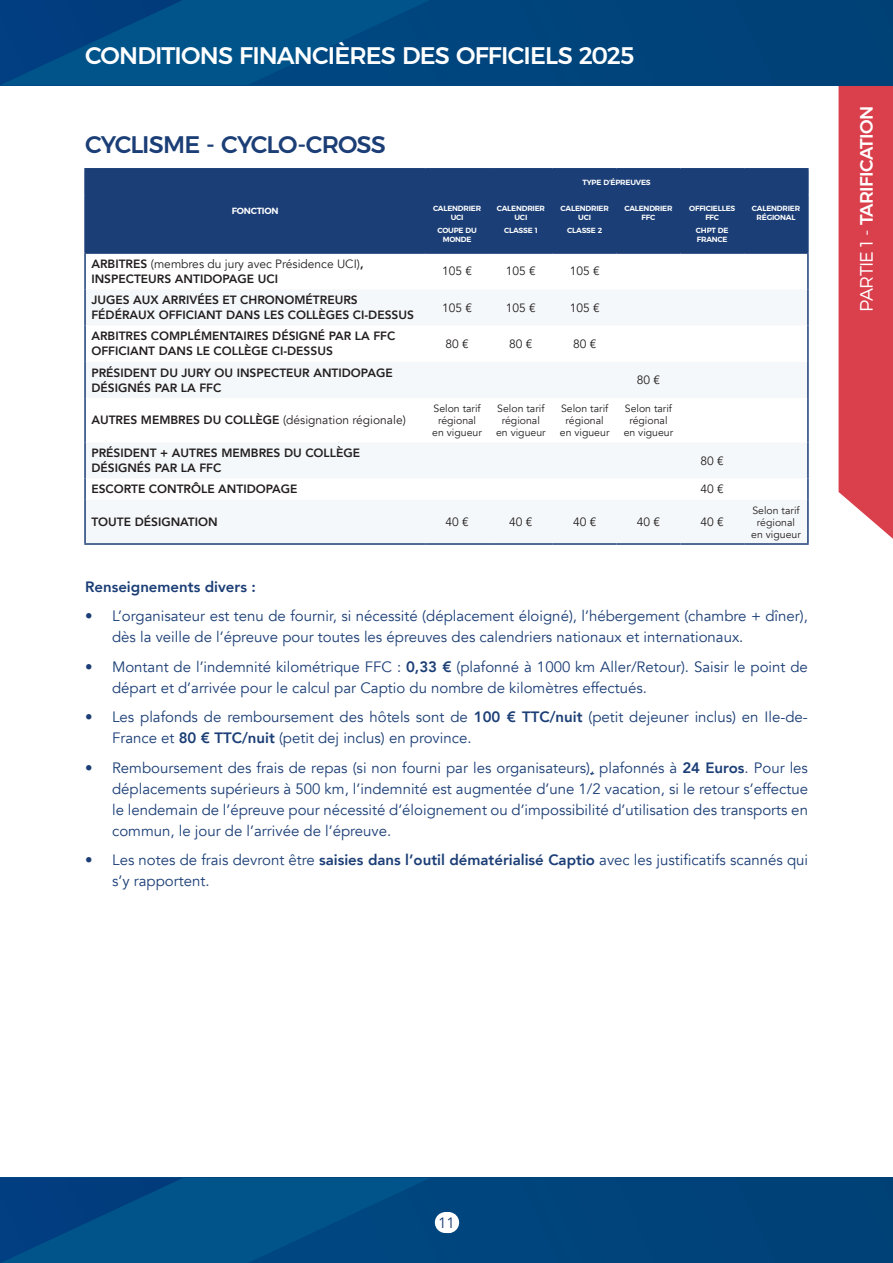
<style>
.page{position:relative;width:893px;height:1263px;background:#fff}
.page>*{position:absolute;margin:0;border:0;box-sizing:border-box;transform-origin:0 0}
.t1{font:500 24px "Montserrat";letter-spacing:-.035em;color:#fff}
.t2{font:500 24px "Montserrat";letter-spacing:-.04em;color:#1b3e76}
.t3{font:500 18px "Montserrat";letter-spacing:-.04em;color:#fff}
.t4{font:15px/21px "Avenir";color:#1b3e76}
.t5{font:800 15px "Avenir";color:#1b3e76}
.t6{font:800 12px/15px "Avenir";color:#231f20}
.t7{font:12px "Avenir";color:#231f20}
.t8{font:10.5px/12px "Avenir";color:#231f20;text-align:center}
.t9{font:600 9px "Montserrat";letter-spacing:-.025em;color:#fff}
.t10{font:600 7.5px/9px "Montserrat";letter-spacing:-.025em;color:#fff;text-align:center}
.s1{font-weight:400}
.s2{font-weight:800}
.s3{font-weight:300}
</style>
<div class="page">
<svg style="left:838px;top:85px;width:55px;height:454px;background:#db4a57"></svg>
<div style="left:0;top:1178px;width:893px;height:85px;background:#00437a"></div>
<svg style="left:1px;top:1178px;width:428px;height:85px"></svg>
<div style="left:0;top:0;width:893px;height:85px;background:#00437a"></div>
<svg style="left:1px;top:0;width:428px;height:85px"></svg>
<div style="left:86px;top:170px;width:721px;height:82px;background:#1b3e76"></div>
<hr style="left:807px;top:170px;width:2px;height:25px;background:#1b3e76">
<hr style="left:84px;top:252px;width:341px;height:2px;background:#1b3e76">
<hr style="left:425px;top:252px;width:64px;height:2px;background:#1b3e76">
<hr style="left:489px;top:252px;width:64px;height:2px;background:#1b3e76">
<hr style="left:553px;top:252px;width:64px;height:2px;background:#1b3e76">
<hr style="left:617px;top:252px;width:63px;height:2px;background:#1b3e76">
<hr style="left:680px;top:252px;width:64px;height:2px;background:#1b3e76">
<hr style="left:744px;top:252px;width:65px;height:2px;background:#1b3e76">
<hr style="left:84px;top:168px;width:341px;height:2px;background:#1b3e76">
<hr style="left:84px;top:170px;width:2px;height:25px;background:#1b3e76">
<hr style="left:84px;top:195px;width:2px;height:57px;background:#1b3e76">
<hr style="left:424px;top:196px;width:2px;height:56px;background:#1b3e76">
<hr style="left:488px;top:196px;width:2px;height:56px;background:#1b3e76">
<hr style="left:552px;top:196px;width:2px;height:56px;background:#1b3e76">
<hr style="left:807px;top:196px;width:2px;height:56px;background:#1b3e76">
<hr style="left:616px;top:196px;width:1px;height:56px;background:#1b3e76">
<hr style="left:84px;top:254px;width:2px;height:35px;background:#1b3e76">
<hr style="left:807px;top:254px;width:2px;height:35px;background:#1b3e76">
<hr style="left:84px;top:289px;width:2px;height:37px;background:#1b3e76">
<hr style="left:807px;top:289px;width:2px;height:37px;background:#1b3e76">
<hr style="left:84px;top:326px;width:2px;height:36px;background:#1b3e76">
<hr style="left:807px;top:326px;width:2px;height:36px;background:#1b3e76">
<hr style="left:84px;top:362px;width:2px;height:36px;background:#1b3e76">
<hr style="left:807px;top:362px;width:2px;height:36px;background:#1b3e76">
<hr style="left:84px;top:398px;width:2px;height:44px;background:#1b3e76">
<hr style="left:807px;top:398px;width:2px;height:44px;background:#1b3e76">
<hr style="left:84px;top:442px;width:2px;height:37px;background:#1b3e76">
<hr style="left:807px;top:442px;width:2px;height:37px;background:#1b3e76">
<hr style="left:84px;top:479px;width:2px;height:21px;background:#1b3e76">
<hr style="left:807px;top:479px;width:2px;height:21px;background:#1b3e76">
<hr style="left:425px;top:168px;width:64px;height:2px;background:#1b3e76">
<hr style="left:424px;top:170px;width:2px;height:25px;background:#1b3e76">
<hr style="left:489px;top:168px;width:64px;height:2px;background:#1b3e76">
<hr style="left:553px;top:168px;width:64px;height:2px;background:#1b3e76">
<hr style="left:617px;top:168px;width:63px;height:2px;background:#1b3e76">
<hr style="left:680px;top:168px;width:64px;height:2px;background:#1b3e76">
<hr style="left:744px;top:168px;width:65px;height:2px;background:#1b3e76">
<hr style="left:424px;top:195px;width:65px;height:1px;background:#1b3e76">
<hr style="left:489px;top:195px;width:64px;height:1px;background:#1b3e76">
<hr style="left:553px;top:195px;width:64px;height:1px;background:#1b3e76">
<hr style="left:617px;top:195px;width:63px;height:1px;background:#1b3e76">
<hr style="left:680px;top:195px;width:64px;height:1px;background:#1b3e76">
<hr style="left:680px;top:196px;width:1px;height:56px;background:#1b3e76">
<hr style="left:744px;top:195px;width:65px;height:1px;background:#1b3e76">
<hr style="left:743px;top:196px;width:2px;height:56px;background:#1b3e76">
<hr style="left:84px;top:500px;width:2px;height:43px;background:#1b3e76">
<hr style="left:807px;top:500px;width:2px;height:43px;background:#1b3e76">
<hr style="left:84px;top:543px;width:341px;height:2px;background:#1b3e76">
<hr style="left:425px;top:543px;width:64px;height:2px;background:#1b3e76">
<hr style="left:489px;top:543px;width:64px;height:2px;background:#1b3e76">
<hr style="left:553px;top:543px;width:64px;height:2px;background:#1b3e76">
<hr style="left:617px;top:543px;width:63px;height:2px;background:#1b3e76">
<hr style="left:680px;top:543px;width:64px;height:2px;background:#1b3e76">
<hr style="left:744px;top:543px;width:65px;height:2px;background:#1b3e76">
<svg style="left:445px;top:1212px;width:4px;height:21px"></svg>
<h1 class="t1" style="left:85px;top:41px;width:551px">CONDITIONS FINANCIÈRES DES OFFICIELS 2025</h1>
<h1 class="t2" style="left:85px;top:131px;width:302px">CYCLISME - CYCLO-CROSS</h1>
<p class="t9" style="left:232px;top:206px;width:48px">FONCTION</p>
<p class="t10" style="left:433px;top:204px;width:50px">CALENDRIER<br>UCI</p>
<p class="t10" style="left:437px;top:226px;width:41px">COUPE DU<br>MONDE</p>
<p class="t10" style="left:497px;top:204px;width:50px">CALENDRIER<br>UCI</p>
<p class="t10" style="left:504px;top:226px;width:35px">CLASSE 1</p>
<p class="t10" style="left:582px;top:177px;width:70px">TYPE D’ÉPREUVES</p>
<p class="t10" style="left:561px;top:204px;width:50px">CALENDRIER<br>UCI</p>
<p class="t10" style="left:567px;top:226px;width:37px">CLASSE 2</p>
<p class="t10" style="left:624px;top:204px;width:50px">CALENDRIER<br>FFC</p>
<p class="t10" style="left:689px;top:204px;width:48px">OFFICIELLES<br>FFC</p>
<p class="t10" style="left:696px;top:226px;width:34px;text-align:left">CHPT DE<br>FRANCE</p>
<p class="t10" style="left:752px;top:204px;width:50px">CALENDRIER<br>RÉGIONAL</p>
<p class="t6" style="left:91px;top:256px;width:274px">ARBITRES <span class="s1">(membres du jury avec Présidence UCI)</span>,<br>INSPECTEURS ANTIDOPAGE UCI</p>
<p class="t7" style="left:442px;top:266px;width:32px">105 €</p>
<p class="t7" style="left:506px;top:266px;width:32px">105 €</p>
<p class="t7" style="left:570px;top:266px;width:32px">105 €</p>
<p class="t6" style="left:91px;top:293px;width:324px">JUGES AUX ARRIVÉES ET CHRONOMÉTREURS<br>FÉDÉRAUX OFFICIANT DANS LES COLLÈGES CI-DESSUS</p>
<p class="t7" style="left:442px;top:302px;width:32px">105 €</p>
<p class="t7" style="left:506px;top:302px;width:32px">105 €</p>
<p class="t7" style="left:570px;top:302px;width:32px">105 €</p>
<p class="t6" style="left:91px;top:329px;width:305px">ARBITRES COMPLÉMENTAIRES DÉSIGNÉ PAR LA FFC<br>OFFICIANT DANS LE COLLÈGE CI-DESSUS</p>
<p class="t7" style="left:445px;top:339px;width:25px">80 €</p>
<p class="t7" style="left:509px;top:339px;width:25px">80 €</p>
<p class="t7" style="left:573px;top:339px;width:25px">80 €</p>
<p class="t6" style="left:91px;top:365px;width:303px">PRÉSIDENT DU JURY OU INSPECTEUR ANTIDOPAGE<br>DÉSIGNÉS PAR LA FFC</p>
<p class="t7" style="left:637px;top:375px;width:25px">80 €</p>
<p class="t6" style="left:91px;top:413px;width:316px">AUTRES MEMBRES DU COLLÈGE <span class="s1">(désignation régionale)</span></p>
<p class="t8" style="left:432px;top:403px;width:51px">Selon tarif régional en vigueur</p>
<p class="t8" style="left:496px;top:403px;width:51px">Selon tarif régional en vigueur</p>
<p class="t8" style="left:560px;top:403px;width:51px">Selon tarif régional en vigueur</p>
<p class="t8" style="left:624px;top:403px;width:51px">Selon tarif régional en vigueur</p>
<p class="t6" style="left:91px;top:446px;width:270px">PRÉSIDENT + AUTRES MEMBRES DU COLLÈGE<br>DÉSIGNÉS PAR LA FFC</p>
<p class="t7" style="left:701px;top:455px;width:25px">80 €</p>
<p class="t6" style="left:91px;top:482px;width:208px">ESCORTE CONTRÔLE ANTIDOPAGE</p>
<p class="t7" style="left:701px;top:484px;width:25px">40 €</p>
<p class="t6" style="left:91px;top:515px;width:128px">TOUTE DÉSIGNATION</p>
<p class="t7" style="left:445px;top:517px;width:25px">40 €</p>
<p class="t7" style="left:509px;top:517px;width:25px">40 €</p>
<p class="t7" style="left:573px;top:517px;width:25px">40 €</p>
<p class="t7" style="left:637px;top:517px;width:25px">40 €</p>
<p class="t7" style="left:701px;top:517px;width:25px">40 €</p>
<p class="t8" style="left:751px;top:505px;width:51px">Selon tarif régional en vigueur</p>
<p class="t5" style="left:85px;top:578px;width:172px">Renseignements divers :</p>
<p class="t4" style="left:112px;top:607px;width:697px;text-indent:-27px">• L’organisateur est tenu de fournir, si nécessité (déplacement éloigné), l’hébergement (chambre + dîner), dès la veille de l’épreuve pour toutes les épreuves des calendriers nationaux et internationaux.</p>
<p class="t4" style="left:112px;top:657px;width:697px;text-indent:-27px">• Montant de l’indemnité kilométrique FFC : <span class="s2">0,33 €</span> (plafonné à 1000 km Aller/Retour). Saisir le point de départ et d’arrivée pour le calcul par Captio du nombre de kilomètres effectués.</p>
<p class="t4" style="left:112px;top:708px;width:697px;text-indent:-27px">• Les plafonds de remboursement des hôtels sont de <span class="s2">100 € TTC/nuit</span> (petit dejeuner inclus) en Ile-de-<br>France et <span class="s2">80 € TTC/nuit</span> (petit dej inclus) en province.</p>
<p class="t4" style="left:112px;top:758px;width:697px;text-align:justify;text-indent:-27px">• Remboursement des frais de repas (si non fourni par les organisateurs), plafonnés à <span class="s2">24 Euros</span>. Pour les déplacements supérieurs à 500 km, l’indemnité est augmentée d’une 1/2 vacation, si le retour s’effectue le lendemain de l’épreuve pour nécessité d’éloignement ou d’impossibilité d’utilisation des transports en commun, le jour de l’arrivée de l’épreuve.</p>
<p class="t4" style="left:112px;top:851px;width:697px;text-indent:-27px">• Les notes de frais devront être <span class="s2">saisies dans l’outil dématérialisé Captio</span> avec les justificatifs scannés qui s’y rapportent.</p>
<p class="t3" style="left:856px;top:312px;width:207px;rotate:-90deg"><span class="s3">PARTIE 1 -</span> TARIFICATION</p>
<p class="t4" style="left:438px;top:1214px;width:18px">11</p>
</div>
